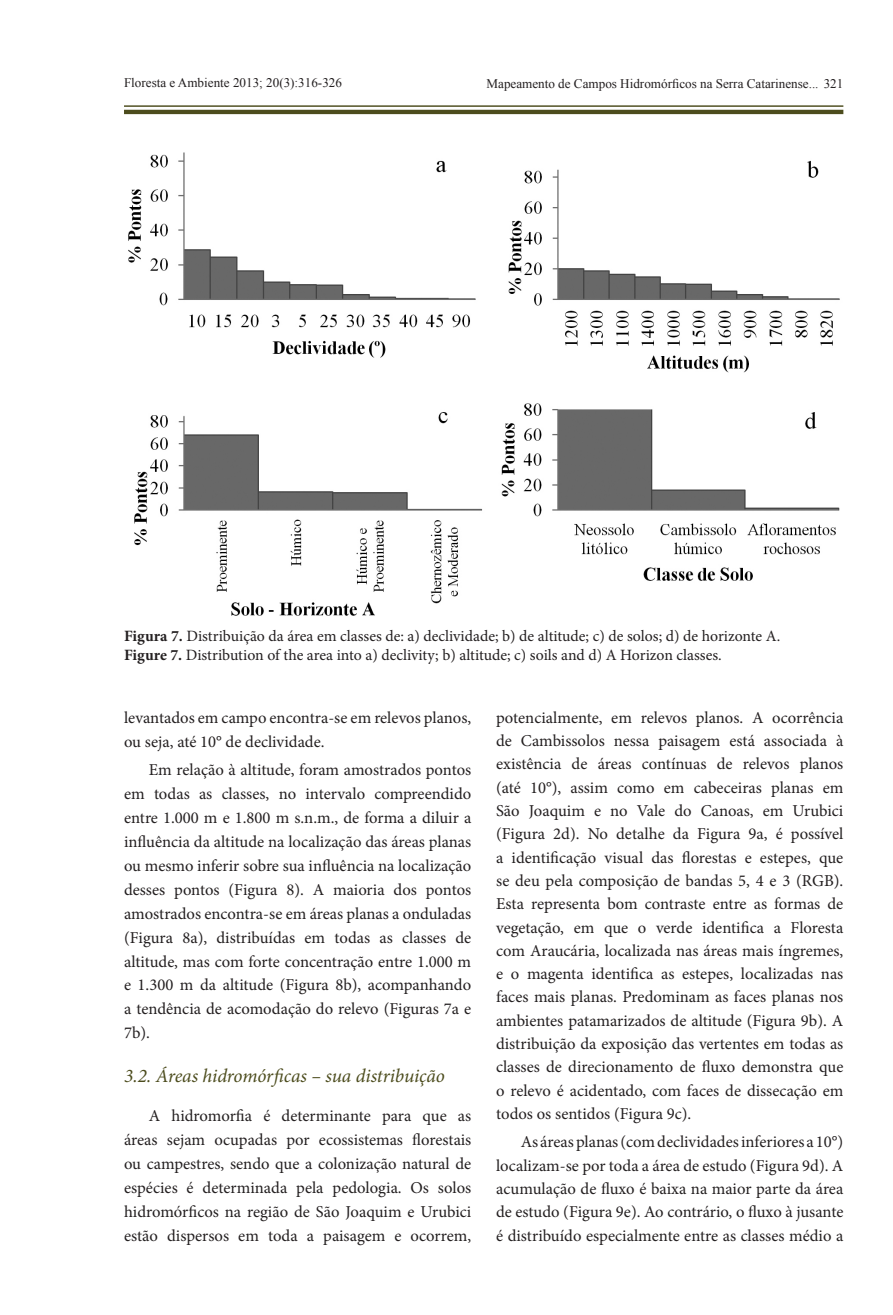
<style>
.page{position:relative;width:893px;height:1315px;background:#fff}
.page>*{position:absolute;margin:0;border:0;box-sizing:border-box;transform-origin:0 0}
.t1{font:italic 19.25px "Minion Pro";letter-spacing:-.01em;color:#4c4c1d}
.Corpo{font:16.62px/23.3px "Minion Pro";color:#231f20;text-align:justify}
._1__Legenda_figura{font:15.75px "Minion Pro";color:#231f20}
.t2{font:13.12px "Times New Roman";color:#231f20}
.s1{font-weight:700}
</style>
<div class="page">
<hr style="left:124px;top:110px;width:719px;height:4px;background:#4c4c1d">
<hr style="left:124px;top:105px;width:719px;height:2px;background:#4c4c1d">
<img style="left:128px;top:152px;width:712px;height:464px">
<p class="t2" style="left:124px;top:74px;width:219px">Floresta e Ambiente 2013; 20(3):316-326</p>
<p class="t2" style="left:486px;top:75px;width:358px">Mapeamento de Campos Hidromórficos na Serra Catarinense... 321</p>
<p class="_1__Legenda_figura" style="left:124px;top:625px;width:658px"><span class="s1">Figura 7.</span> Distribuição da área em classes de: a) declividade; b) de altitude; c) de solos; d) de horizonte A.</p>
<p class="_1__Legenda_figura" style="left:124px;top:644px;width:599px"><span class="s1">Figure 7.</span> Distribution of the area into a) declivity; b) altitude; c) soils and d) A Horizon classes.</p>
<p class="Corpo" style="left:124px;top:705px;width:349px;line-height:23.8px">levantados em campo encontra-se em relevos planos, ou seja, até 10° de declividade.</p>
<p class="Corpo" style="left:124px;top:758px;width:349px;line-height:23.8px;text-indent:25px">Em relação à altitude, foram amostrados pontos em todas as classes, no intervalo compreendido entre 1.000 m e 1.800 m s.n.m., de forma a diluir a influência da altitude na localização das áreas planas ou mesmo inferir sobre sua influência na localização desses pontos (Figura 8). A maioria dos pontos amostrados encontra-se em áreas planas a onduladas (Figura 8a), distribuídas em todas as classes de altitude, mas com forte concentração entre 1.000 m e 1.300 m da altitude (Figura 8b), acompanhando a tendência de acomodação do relevo (Figuras 7a e 7b).</p>
<p class="t1" style="left:124px;top:1063px;width:322px">3.2. Áreas hidromórficas – sua distribuição</p>
<p class="Corpo" style="left:124px;top:1104px;width:349px;line-height:23.8px;text-indent:25px">A hidromorfia é determinante para que as áreas sejam ocupadas por ecossistemas florestais ou campestres, sendo que a colonização natural de espécies é determinada pela pedologia. Os solos hidromórficos na região de São Joaquim e Urubici estão dispersos em toda a paisagem e ocorrem,</p>
<p class="Corpo" style="left:496px;top:706px;width:349px">potencialmente, em relevos planos. A ocorrência de Cambissolos nessa paisagem está associada à existência de áreas contínuas de relevos planos (até 10°), assim como em cabeceiras planas em São Joaquim e no Vale do Canoas, em Urubici (Figura 2d). No detalhe da Figura 9a, é possível a identificação visual das florestas e estepes, que se deu pela composição de bandas 5, 4 e 3 (RGB).<br>Esta representa bom contraste entre as formas de vegetação, em que o verde identifica a Floresta com Araucária, localizada nas áreas mais íngremes, e o magenta identifica as estepes, localizadas nas faces mais planas. Predominam as faces planas nos ambientes patamarizados de altitude (Figura 9b). A distribuição da exposição das vertentes em todas as classes de direcionamento de fluxo demonstra que o relevo é acidentado, com faces de dissecação em todos os sentidos (Figura 9c).</p>
<p class="Corpo" style="left:496px;top:1130px;width:349px;text-indent:25px">As áreas planas (com declividades inferiores a 10°) localizam-se por toda a área de estudo (Figura 9d). A acumulação de fluxo é baixa na maior parte da área de estudo (Figura 9e). Ao contrário, o fluxo à jusante é distribuído especialmente entre as classes médio a</p>
</div>
